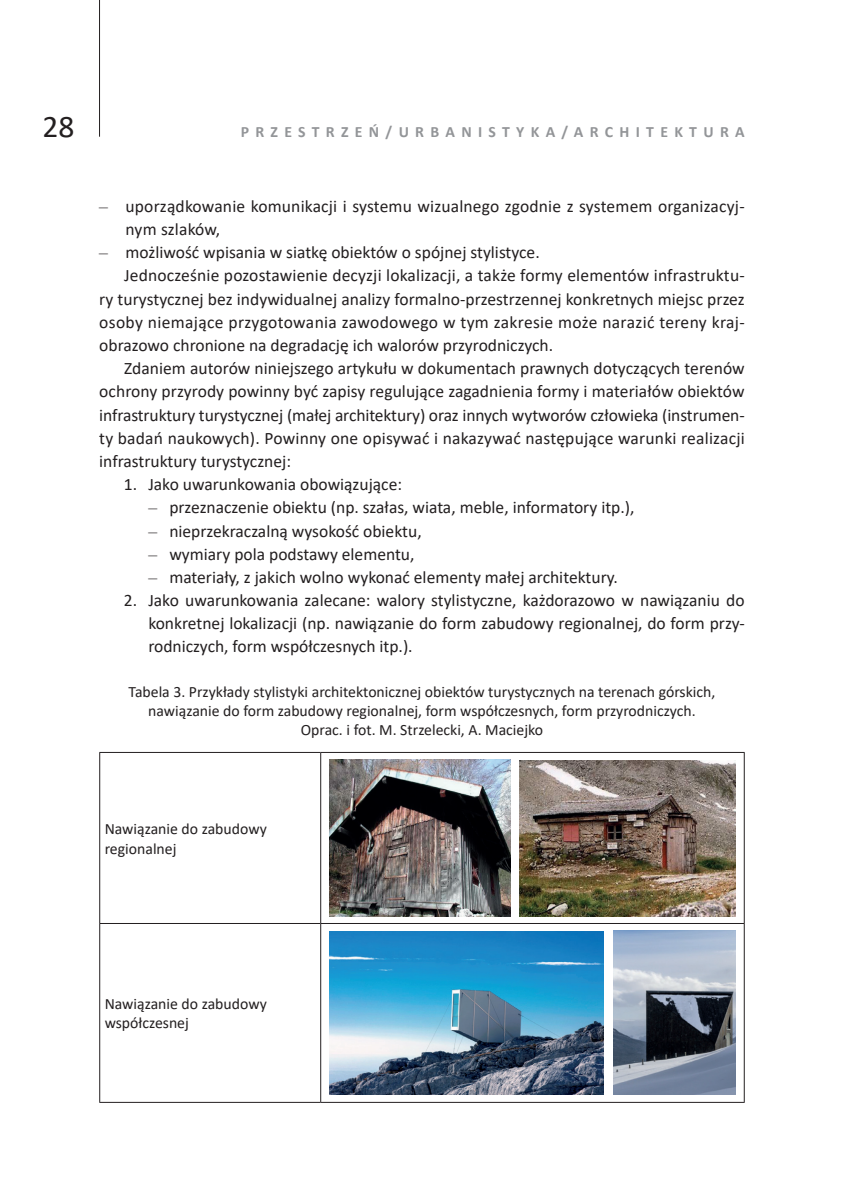
<style>
.page{position:relative;width:844px;height:1191px;background:#fff}
.page>*{position:absolute;margin:0;border:0;box-sizing:border-box;transform-origin:0 0}
.t1{font:31.5px "Calibri";color:#231f20}
.Akapit_pol{font:17.5px/23.1px "Calibri";color:#231f20;text-align:justify}
.numerowanie{font:17.5px/23.1px "Calibri";color:#231f20;text-align:justify}
.tabela_tytuł{font:15.75px/19.2px "Calibri";color:#231f20;text-align:center}
.tabela_tekst{font:15.75px/19.2px "Calibri";color:#231f20}
.t2{font:700 15.75px "Calibri";letter-spacing:.4em;color:#939598}
.s1{font-family:"Times New Roman"}
</style>
<div class="page">
<hr style="left:99px;top:0;width:1px;height:137px;background:#231f20">
<hr style="left:99px;top:752px;width:221px;height:1px;background:#231f20">
<hr style="left:99px;top:753px;width:1px;height:170px;background:#231f20">
<hr style="left:320px;top:752px;width:424px;height:1px;background:#231f20">
<hr style="left:320px;top:753px;width:1px;height:170px;background:#231f20">
<hr style="left:743px;top:753px;width:1px;height:170px;background:#231f20">
<hr style="left:99px;top:923px;width:221px;height:1px;background:#231f20">
<hr style="left:99px;top:924px;width:1px;height:178px;background:#231f20">
<hr style="left:320px;top:923px;width:424px;height:1px;background:#231f20">
<hr style="left:320px;top:924px;width:1px;height:178px;background:#231f20">
<hr style="left:743px;top:924px;width:1px;height:178px;background:#231f20">
<hr style="left:99px;top:1102px;width:221px;height:1px;background:#231f20">
<hr style="left:320px;top:1102px;width:424px;height:1px;background:#231f20">
<img style="left:329px;top:760px;width:181px;height:156px">
<img style="left:519px;top:760px;width:216px;height:156px">
<img style="left:329px;top:931px;width:274px;height:164px">
<img style="left:613px;top:931px;width:122px;height:164px">
<h1 class="t1" style="left:42px;top:104px;width:33px">28</h1>
<p class="t2" style="left:240px;top:120px;width:505px">PRZESTRZEŃ/URBANISTYKA/ARCHITEKTURA</p>
<p class="Akapit_pol" style="left:125px;top:194px;width:620px;text-indent:-26px"><span class="s1">–</span> uporządkowanie komunikacji i systemu wizualnego zgodnie z systemem organizacyj&shy;nym szlaków,</p>
<p class="Akapit_pol" style="left:99px;top:240px;width:442px"><span class="s1">–</span> możliwość wpisania w siatkę obiektów o spójnej stylistyce.</p>
<p class="Akapit_pol" style="left:99px;top:263px;width:646px;text-indent:25px">Jednocześnie pozostawienie decyzji lokalizacji, a także formy elementów infrastruktu&shy;ry turystycznej bez indywidualnej analizy formalno-przestrzennej konkretnych miejsc przez osoby niemające przygotowania zawodowego w tym zakresie może narazić tereny kraj&shy;obrazowo chronione na degradację ich walorów przyrodniczych.</p>
<p class="Akapit_pol" style="left:99px;top:356px;width:646px;text-indent:25px">Zdaniem autorów niniejszego artykułu w dokumentach prawnych dotyczących terenów ochrony przyrody powinny być zapisy regulujące zagadnienia formy i materiałów obiektów infrastruktury turystycznej (małej architektury) oraz innych wytworów człowieka (instrumen&shy;ty badań naukowych). Powinny one opisywać i nakazywać następujące warunki realizacji infrastruktury turystycznej:</p>
<p class="numerowanie" style="left:124px;top:472px;width:280px">1. Jako uwarunkowania obowiązujące:</p>
<p class="Akapit_pol" style="left:148px;top:495px;width:487px"><span class="s1">–</span> przeznaczenie obiektu (np. szałas, wiata, meble, informatory itp.),</p>
<p class="Akapit_pol" style="left:148px;top:519px;width:275px"><span class="s1">–</span> nieprzekraczalną wysokość obiektu,</p>
<p class="Akapit_pol" style="left:148px;top:542px;width:267px"><span class="s1">–</span> wymiary pola podstawy elementu,</p>
<p class="Akapit_pol" style="left:148px;top:565px;width:471px"><span class="s1">–</span> materiały, z jakich wolno wykonać elementy małej architektury.</p>
<p class="numerowanie" style="left:148px;top:588px;width:597px;text-indent:-24px">2. Jako uwarunkowania zalecane: walory stylistyczne, każdorazowo w nawiązaniu do konkretnej lokalizacji (np. nawiązanie do form zabudowy regionalnej, do form przy&shy;rodniczych, form współczesnych itp.).</p>
<p class="tabela_tytuł" style="left:128px;top:681px;width:588px">Tabela 3. Przykłady stylistyki architektonicznej obiektów turystycznych na terenach górskich, nawiązanie do form zabudowy regionalnej, form współczesnych, form przyrodniczych.<br>Oprac. i fot. M. Strzelecki, A. Maciejko</p>
<p class="tabela_tekst" style="left:105px;top:819px;width:164px">Nawiązanie do zabudowy regionalnej</p>
<p class="tabela_tekst" style="left:105px;top:994px;width:164px">Nawiązanie do zabudowy współczesnej</p>
</div>
